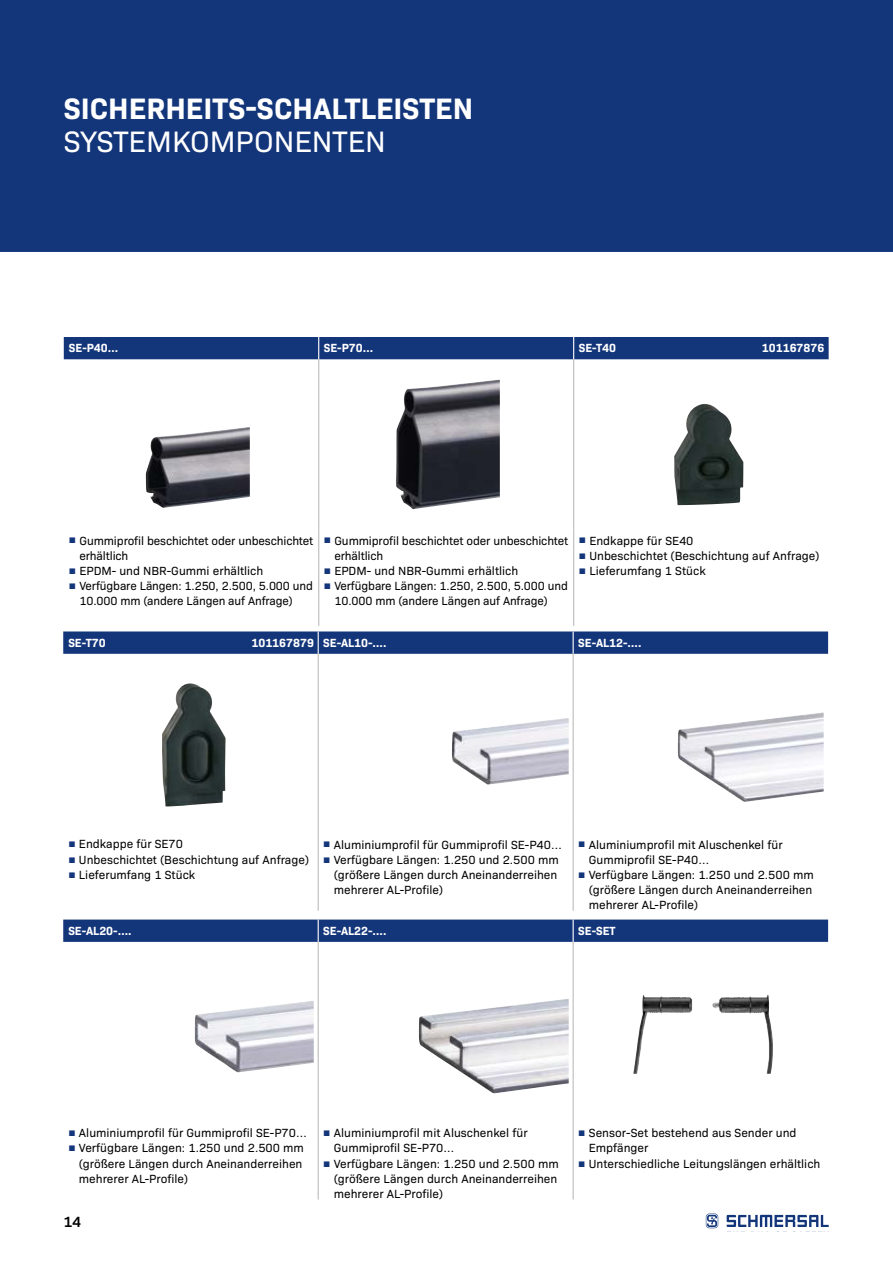
<style>
.page{position:relative;width:893px;height:1263px;background:#fff}
.page>*{position:absolute;margin:0;border:0;box-sizing:border-box;transform-origin:0 0}
.t1{font:700 30px "Bio Sans";color:#fff}
.t2{font:30px "Bio Sans";color:#fff}
.t3{font:600 15px "Bio Sans";color:#000}
.t4{font:12px/15.1px "Bio Sans";color:#000}
.t5{font:700 12px "Bio Sans";color:#fff}
.s1{font-family:"Arial";color:#13357a}
</style>
<div class="page">
<svg style="left:727px;top:1215px;width:102px;height:12px"></svg>
<svg style="left:706px;top:1213px;width:12px;height:15px"></svg>
<div style="left:0;top:0;width:893px;height:252px;background:#13357a"></div>
<div style="left:64px;top:337px;width:765px;height:22px;background:#13357a"></div>
<hr style="left:318px;top:359px;width:1px;height:170px;background:#bcbcbc">
<hr style="left:573px;top:359px;width:1px;height:170px;background:#bcbcbc">
<hr style="left:318px;top:529px;width:1px;height:97px;background:#bcbcbc">
<hr style="left:573px;top:529px;width:1px;height:97px;background:#bcbcbc">
<img style="left:146px;top:427px;width:104px;height:81px">
<img style="left:396px;top:379px;width:104px;height:130px">
<img style="left:674px;top:404px;width:69px;height:101px">
<svg style="left:63px;top:631px;width:765px;height:23px;background:#1a3b7e"></svg>
<hr style="left:318px;top:654px;width:1px;height:170px;background:#bcbcbc">
<hr style="left:573px;top:654px;width:1px;height:170px;background:#bcbcbc">
<hr style="left:318px;top:824px;width:1px;height:87px;background:#bcbcbc">
<hr style="left:573px;top:824px;width:1px;height:87px;background:#bcbcbc">
<img style="left:162px;top:683px;width:64px;height:123px">
<img style="left:452px;top:718px;width:117px;height:67px">
<img style="left:678px;top:712px;width:146px;height:90px">
<svg style="left:63px;top:919px;width:765px;height:23px;background:#1a3b7e"></svg>
<hr style="left:318px;top:942px;width:1px;height:170px;background:#bcbcbc">
<hr style="left:573px;top:942px;width:1px;height:170px;background:#bcbcbc">
<hr style="left:318px;top:1112px;width:1px;height:87px;background:#bcbcbc">
<hr style="left:573px;top:1112px;width:1px;height:87px;background:#bcbcbc">
<img style="left:195px;top:1001px;width:119px;height:72px">
<img style="left:419px;top:999px;width:150px;height:94px">
<img style="left:633px;top:995px;width:140px;height:79px">
<h1 class="t1" style="left:64px;top:86px;width:411px">SICHERHEITS-SCHALTLEISTEN</h1>
<h1 class="t2" style="left:64px;top:120px;width:324px">SYSTEMKOMPONENTEN</h1>
<p class="t5" style="left:69px;top:339px;width:51px">SE-P40…</p>
<p class="t5" style="left:324px;top:339px;width:51px">SE-P70…</p>
<p class="t5" style="left:579px;top:339px;width:39px">SE-T40</p>
<p class="t5" style="left:762px;top:339px;width:64px">101167876</p>
<p class="t4" style="left:79px;top:532px;width:235px;text-indent:-11px"><span class="s1">■</span> Gummiprofil beschichtet oder unbeschichtet erhältlich</p>
<p class="t4" style="left:69px;top:562px;width:196px"><span class="s1">■</span> EPDM- und NBR-Gummi erhältlich</p>
<p class="t4" style="left:79px;top:577px;width:235px;text-indent:-11px"><span class="s1">■</span> Verfügbare Längen: 1.250, 2.500, 5.000 und<br>10.000 mm (andere Längen auf Anfrage)</p>
<p class="t4" style="left:334px;top:532px;width:235px;text-indent:-11px"><span class="s1">■</span> Gummiprofil beschichtet oder unbeschichtet erhältlich</p>
<p class="t4" style="left:324px;top:562px;width:196px"><span class="s1">■</span> EPDM- und NBR-Gummi erhältlich</p>
<p class="t4" style="left:334px;top:577px;width:235px;text-indent:-11px"><span class="s1">■</span> Verfügbare Längen: 1.250, 2.500, 5.000 und<br>10.000 mm (andere Längen auf Anfrage)</p>
<p class="t4" style="left:579px;top:532px;width:116px"><span class="s1">■</span> Endkappe für SE40</p>
<p class="t4" style="left:579px;top:547px;width:242px"><span class="s1">■</span> Unbeschichtet (Beschichtung auf Anfrage)</p>
<p class="t4" style="left:579px;top:562px;width:128px"><span class="s1">■</span> Lieferumfang 1 Stück</p>
<p class="t5" style="left:68px;top:633px;width:39px">SE-T70</p>
<p class="t5" style="left:251px;top:633px;width:137px">101167879 SE-AL10-….</p>
<p class="t5" style="left:578px;top:633px;width:65px">SE-AL12-….</p>
<p class="t4" style="left:68px;top:836px;width:116px"><span class="s1">■</span> Endkappe für SE70</p>
<p class="t4" style="left:68px;top:851px;width:242px"><span class="s1">■</span> Unbeschichtet (Beschichtung auf Anfrage)</p>
<p class="t4" style="left:68px;top:866px;width:128px"><span class="s1">■</span> Lieferumfang 1 Stück</p>
<p class="t4" style="left:323px;top:836px;width:240px"><span class="s1">■</span> Aluminiumprofil für Gummiprofil SE-P40…</p>
<p class="t4" style="left:334px;top:851px;width:226px;text-indent:-11px"><span class="s1">■</span> Verfügbare Längen: 1.250 und 2.500 mm (größere Längen durch Aneinanderreihen mehrerer AL-Profile)</p>
<p class="t4" style="left:589px;top:836px;width:195px;text-indent:-11px"><span class="s1">■</span> Aluminiumprofil mit Aluschenkel für<br>Gummiprofil SE-P40…</p>
<p class="t4" style="left:589px;top:866px;width:226px;text-indent:-11px"><span class="s1">■</span> Verfügbare Längen: 1.250 und 2.500 mm (größere Längen durch Aneinanderreihen mehrerer AL-Profile)</p>
<p class="t5" style="left:68px;top:922px;width:65px">SE-AL20-….</p>
<p class="t5" style="left:323px;top:922px;width:65px">SE-AL22-….</p>
<p class="t5" style="left:578px;top:922px;width:39px">SE-SET</p>
<p class="t4" style="left:68px;top:1124px;width:240px"><span class="s1">■</span> Aluminiumprofil für Gummiprofil SE-P70…</p>
<p class="t4" style="left:79px;top:1140px;width:226px;text-indent:-11px"><span class="s1">■</span> Verfügbare Längen: 1.250 und 2.500 mm (größere Längen durch Aneinanderreihen mehrerer AL-Profile)</p>
<p class="t3" style="left:63px;top:1210px;width:19px">14</p>
<p class="t4" style="left:334px;top:1124px;width:195px;text-indent:-11px"><span class="s1">■</span> Aluminiumprofil mit Aluschenkel für<br>Gummiprofil SE-P70…</p>
<p class="t4" style="left:334px;top:1155px;width:226px;text-indent:-11px"><span class="s1">■</span> Verfügbare Längen: 1.250 und 2.500 mm (größere Längen durch Aneinanderreihen mehrerer AL-Profile)</p>
<p class="t4" style="left:589px;top:1124px;width:209px;text-indent:-11px"><span class="s1">■</span> Sensor-Set bestehend aus Sender und<br>Empfänger</p>
<p class="t4" style="left:578px;top:1155px;width:244px"><span class="s1">■</span> Unterschiedliche Leitungslängen erhältlich</p>
</div>
